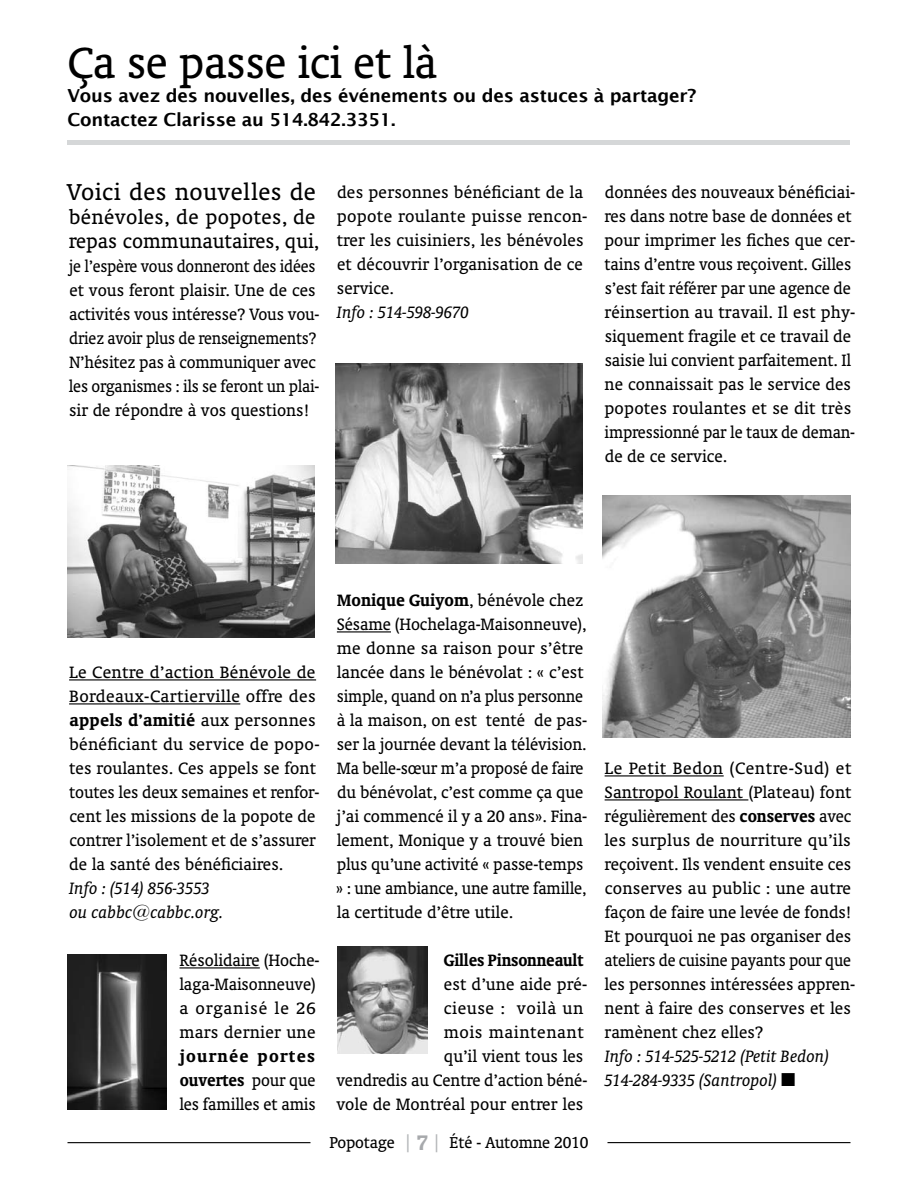
<style>
.page{position:relative;width:918px;height:1188px;background:#fff}
.page>*{position:absolute;margin:0;border:0;box-sizing:border-box;transform-origin:0 0}
.t1{font:49.5px "Oranda BT";letter-spacing:-.01em;color:#000}
.t2{font:26.25px "Oranda BT";letter-spacing:.015em;color:#000}
.t3{font:22.5px/24px "Oranda BT";color:#000}
.t4{font:18.75px/24px "Oranda BT";color:#000}
.t5{font:18.75px/24px "Oranda BT";color:#000;scale:.95 1}
.t6{font:italic 18.75px/24px "Oranda BT";color:#000}
.t7{font:700 18.75px "Oranda BT";letter-spacing:-.01em;color:#000;scale:.96 1}
.t8{font:600 18px/24px "Lucida Sans";letter-spacing:-.01em;color:#000}
.t9{font:18px "Oranda BT";letter-spacing:-.01em;color:#000}
.s1{font-weight:700}
.s2{color:#b1b4b6}
</style>
<div class="page">
<hr style="left:608px;top:1142px;width:242px;height:1px;background:#000">
<hr style="left:68px;top:1142px;width:242px;height:1px;background:#000">
<div style="left:68px;top:140px;width:782px;height:5px;background:#d5d7d8"></div>
<hr style="left:69px;top:679px;width:247px;height:1px;background:#000">
<hr style="left:69px;top:703px;width:171px;height:1px;background:#000">
<hr style="left:180px;top:967px;width:80px;height:1px;background:#000">
<hr style="left:337px;top:631px;width:54px;height:1px;background:#000">
<hr style="left:605px;top:775px;width:119px;height:1px;background:#000">
<hr style="left:605px;top:799px;width:143px;height:1px;background:#000">
<img style="left:335px;top:363px;width:248px;height:201px">
<img style="left:68px;top:465px;width:247px;height:173px">
<img style="left:67px;top:954px;width:99px;height:156px">
<img style="left:337px;top:946px;width:90px;height:108px">
<img style="left:602px;top:495px;width:248px;height:242px">
<h1 class="t1" style="left:68px;top:34px;width:371px">Ça se passe ici et là</h1>
<p class="t8" style="left:68px;top:83px;width:631px">Vous avez des nouvelles, des événements ou des astuces à partager?<br>Contactez Clarisse au 514.842.3351.</p>
<h2 class="t2" style="left:67px;top:177px;width:251px">Voici des nouvelles de</h2>
<p class="t3" style="left:69px;top:205px;width:252px">bénévoles, de popotes, de repas communautaires, qui,</p>
<p class="t5" style="left:69px;top:254px;width:266px">je l’espère vous donneront des idées et vous feront plaisir. Une de ces activités vous intéresse? Vous vou&shy;driez avoir plus de renseignements?<br>N’hésitez pas à communiquer avec les organismes : ils se feront un plai&shy;sir de répondre à vos questions!</p>
<p class="t4" style="left:337px;top:180px;width:252px">des personnes bénéficiant de la popote roulante puisse rencon&shy;trer les cuisiniers, les bénévoles et découvrir l’organisation de ce service.</p>
<p class="t6" style="left:337px;top:300px;width:133px">Info : 514-598-9670</p>
<p class="t4" style="left:604px;top:180px;width:252px">données des nouveaux bénéficiai&shy;res dans notre base de données et pour imprimer les fiches que cer&shy;tains d’entre vous reçoivent. Gilles s’est fait référer par une agence de réinsertion au travail. Il est phy&shy;siquement fragile et ce travail de saisie lui convient parfaitement. Il ne connaissait pas le service des popotes roulantes et se dit très impressionné par le taux de deman&shy;de de ce service.</p>
<p class="t4" style="left:69px;top:660px;width:252px">Le Centre d’action Bénévole de<br>Bordeaux-Cartierville offre des <span class="s1">appels d’amitié</span> aux personnes bénéficiant du service de popo&shy;tes roulantes. Ces appels se font toutes les deux semaines et renfor&shy;cent les missions de la popote de contrer l’isolement et de s’assurer de la santé des bénéficiaires.</p>
<p class="t6" style="left:69px;top:876px;width:156px">Info : (514) 856-3553 ou cabbc@cabbc.org.</p>
<p class="t4" style="left:179px;top:948px;width:142px">Résolidaire (Hoche&shy;laga-Maisonneuve) a organisé le 26 mars dernier une</p>
<p class="t4" style="left:179px;top:1044px;width:138px;text-align:justify"><span class="s1">journée portes ouvertes</span> pour que les familles et amis</p>
<p class="t4" style="left:336px;top:588px;width:253px"><span class="s1">Monique Guiyom</span>, bénévole chez<br>Sésame (Hochelaga-Maisonneuve), me donne sa raison pour s’être lancée dans le bénévolat : « c’est simple, quand on n’a plus personne à la maison, on est tenté de pas&shy;ser la journée devant la télévision.<br>Ma belle-sœur m’a proposé de faire du bénévolat, c’est comme ça que j’ai commencé il y a 20 ans». Fina&shy;lement, Monique y a trouvé bien plus qu’une activité « passe-temps » : une ambiance, une autre famille, la certitude d’être utile.</p>
<p class="t7" style="left:444px;top:949px;width:147px">Gilles Pinsonneault</p>
<p class="t4" style="left:336px;top:972px;width:253px;text-align:right">est d’une aide pré-<br>cieuse : voilà un<br>mois maintenant<br>qu’il vient tous les<br>vendredis au Centre d’action béné&shy;vole de Montréal pour entrer les</p>
<p class="t9" style="left:330px;top:1132px;width:260px">Popotage <span class="s2">| |</span> Été - Automne 2010</p>
<p class="t4" style="left:604px;top:756px;width:252px">Le Petit Bedon (Centre-Sud) et<br>Santropol Roulant (Plateau) font régulièrement des <span class="s1">conserves</span> avec les surplus de nourriture qu’ils reçoivent. Ils vendent ensuite ces conserves au public : une autre façon de faire une levée de fonds!<br>Et pourquoi ne pas organiser des ateliers de cuisine payants pour que les personnes intéressées appren&shy;nent à faire des conserves et les ramènent chez elles?</p>
<p class="t6" style="left:604px;top:1044px;width:226px">Info : 514-525-5212 (Petit Bedon)<br>514-284-9335 (Santropol) ■</p>
</div>
